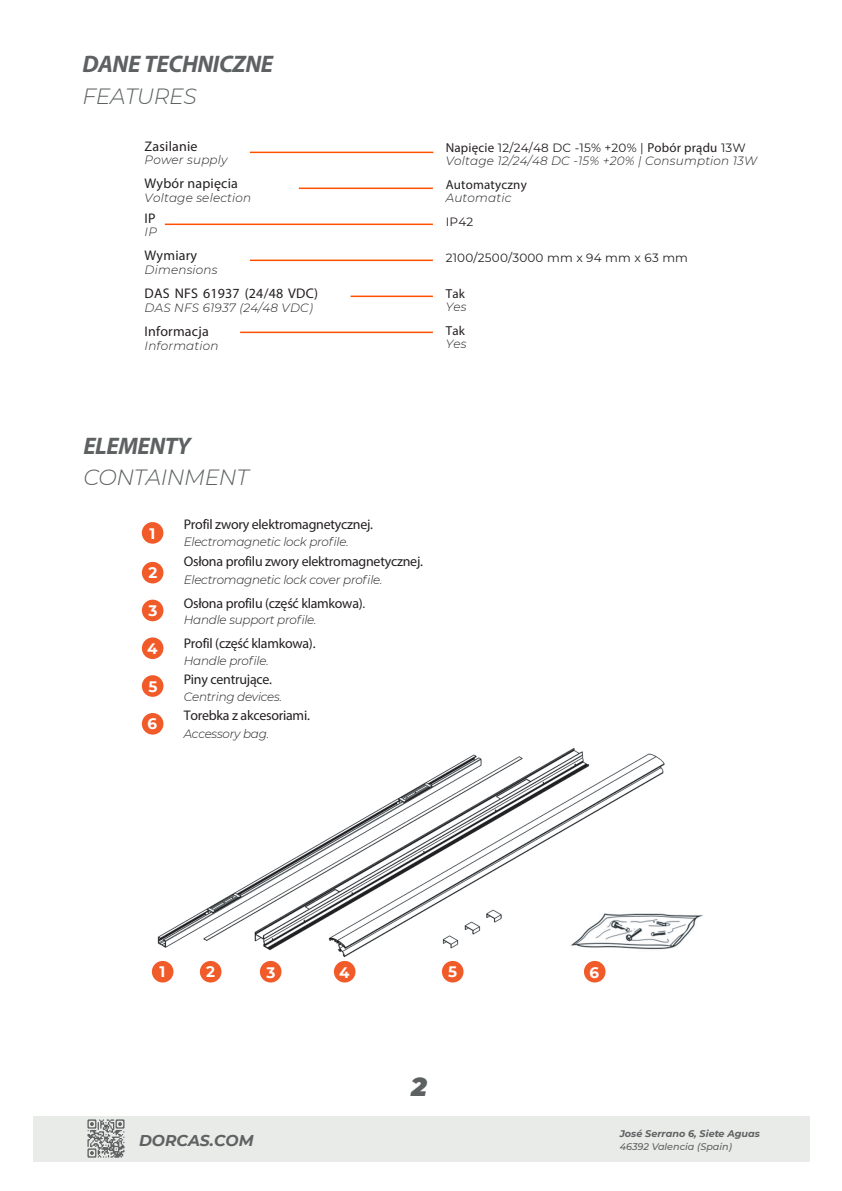
<style>
.page{position:relative;width:842px;height:1191px;background:#fff}
.page>*{position:absolute;margin:0;border:0;box-sizing:border-box;transform-origin:0 0}
.t1{font:italic 900 26px "Montserrat";color:#5d6161}
.t2{font:italic 700 24px "Myriad Pro";letter-spacing:-.02em;color:#5d6161}
.t3{font:italic 300 22px "Montserrat";letter-spacing:-.02em;color:#5d6161}
.t4{font:italic 700 15.6px "Montserrat";color:#5e6262}
.t5{font:700 15.2px "Montserrat";color:#fff}
.t6{font:14px "Myriad Pro";letter-spacing:-.015em;color:#231f20}
.t7{font:14px "Myriad Pro";letter-spacing:.015em;color:#231f20}
.t8{font:13px "Myriad Pro";letter-spacing:.015em;color:#231f20}
.t9{font:italic 300 12px/13px "Montserrat";letter-spacing:.015em;color:#231f20}
.t10{font:italic 300 12px "Montserrat";letter-spacing:-.02em;color:#231f20}
.t11{font:12px "Montserrat";letter-spacing:.015em;color:#231f20}
.t12{font:italic 700 9.6px "Montserrat";color:#5e6262}
.t13{font:italic 500 9.6px "Montserrat";color:#5e6262}
.s1{font-family:"Myriad Pro";font-weight:400;font-style:normal;font-size:13px}
.s2{font-weight:400;font-style:normal}
.s3{font-family:"Montserrat"}
</style>
<div class="page">
<div style="left:33px;top:1115px;width:776px;height:46px;background:#e8ebe8"></div>
<svg style="left:87px;top:1119px;width:38px;height:38px"></svg>
<hr style="left:250px;top:152px;width:183px;height:1px;background:#ff5000">
<hr style="left:299px;top:187px;width:134px;height:2px;background:#ff5000">
<hr style="left:165px;top:223px;width:268px;height:2px;background:#ff5000">
<hr style="left:250px;top:259px;width:183px;height:2px;background:#ff5000">
<hr style="left:351px;top:295px;width:82px;height:2px;background:#ff5000">
<hr style="left:240px;top:331px;width:193px;height:2px;background:#ff5000">
<img style="left:157px;top:748px;width:508px;height:209px">
<img style="left:568px;top:904px;width:135px;height:48px">
<div style="left:152px;top:961px;width:21px;height:21px;background:#f15a29;border-radius:50%"></div>
<div style="left:200px;top:961px;width:21px;height:21px;background:#f15a29;border-radius:50%"></div>
<div style="left:260px;top:961px;width:21px;height:21px;background:#f15a29;border-radius:50%"></div>
<div style="left:334px;top:961px;width:21px;height:21px;background:#f15a29;border-radius:50%"></div>
<div style="left:442px;top:961px;width:21px;height:21px;background:#f15a29;border-radius:50%"></div>
<div style="left:584px;top:961px;width:21px;height:21px;background:#f15a29;border-radius:50%"></div>
<div style="left:142px;top:522px;width:21px;height:21px;background:#f15a29;border-radius:50%"></div>
<div style="left:142px;top:562px;width:21px;height:21px;background:#f15a29;border-radius:50%"></div>
<div style="left:142px;top:599px;width:21px;height:22px;background:#f15a29;border-radius:50%"></div>
<div style="left:142px;top:637px;width:21px;height:22px;background:#f15a29;border-radius:50%"></div>
<div style="left:142px;top:675px;width:21px;height:22px;background:#f15a29;border-radius:50%"></div>
<div style="left:142px;top:713px;width:21px;height:21px;background:#f15a29;border-radius:50%"></div>
<h2 class="t2" style="left:82px;top:48px;width:192px">DANE TECHNICZNE</h2>
<h3 class="t3" style="left:82px;top:81px;width:116px">FEATURES</h3>
<p class="t7" style="left:145px;top:138px;width:55px">Zasilanie</p>
<p class="t9" style="left:145px;top:153px;width:85px">Power supply</p>
<p class="t7" style="left:145px;top:175px;width:95px">Wybór napięcia</p>
<p class="t9" style="left:145px;top:191px;width:108px">Voltage selection</p>
<p class="t6" style="left:145px;top:210px;width:12px">IP</p>
<p class="t10" style="left:145px;top:224px;width:14px">IP</p>
<p class="t7" style="left:145px;top:247px;width:54px">Wymiary</p>
<p class="t9" style="left:145px;top:263px;width:75px">Dimensions</p>
<p class="t7" style="left:145px;top:285px;width:175px">DAS NFS 61937 (24/48 VDC)</p>
<p class="t9" style="left:145px;top:301px;width:170px">DAS NFS 61937 (24/48 VDC)</p>
<p class="t7" style="left:145px;top:323px;width:66px">Informacja</p>
<p class="t9" style="left:145px;top:339px;width:76px">Information</p>
<p class="t9" style="left:446px;top:141px;width:313px"><span class="s1">Napięcie</span> <span class="s2">12/24/48 DC -15% +20% |</span> <span class="s1">Pobór prądu</span> <span class="s2">13W<br></span>Voltage 12/24/48 DC -15% +20% | Consumption 13W</p>
<p class="t8" style="left:446px;top:177px;width:83px">Automatyczny</p>
<p class="t9" style="left:446px;top:191px;width:67px">Automatic</p>
<p class="t11" style="left:446px;top:214px;width:29px">IP42</p>
<p class="t11" style="left:446px;top:250px;width:244px">2100/2500/3000 mm x 94 mm x 63 mm</p>
<p class="t8" style="left:446px;top:286px;width:21px">Tak</p>
<p class="t10" style="left:446px;top:299px;width:22px">Yes</p>
<p class="t8" style="left:446px;top:323px;width:21px">Tak</p>
<p class="t10" style="left:446px;top:336px;width:22px">Yes</p>
<h2 class="t2" style="left:83px;top:430px;width:109px">ELEMENTY</h2>
<h3 class="t3" style="left:83px;top:462px;width:167px">CONTAINMENT</h3>
<p class="t5" style="left:150px;top:522px;width:7px">1</p>
<p class="t5" style="left:149px;top:562px;width:10px">2</p>
<p class="t5" style="left:149px;top:600px;width:10px">3</p>
<p class="t5" style="left:147px;top:637px;width:12px">4</p>
<p class="t5" style="left:149px;top:675px;width:11px">5</p>
<p class="t5" style="left:148px;top:713px;width:11px">6</p>
<p class="t6" style="left:184px;top:516px;width:191px">Profil zwory elektromagnetycznej.</p>
<p class="t10" style="left:184px;top:534px;width:166px">Electromagnetic lock profile.</p>
<p class="t6" style="left:184px;top:553px;width:241px">Osłona profilu zwory elektromagnetycznej.</p>
<p class="t10" style="left:184px;top:571px;width:200px">Electromagnetic lock cover profile.</p>
<p class="t6" style="left:184px;top:594px;width:183px">Osłona profilu (część klamkowa)<span class="s3">.</span></p>
<p class="t10" style="left:184px;top:612px;width:134px">Handle support profile.</p>
<p class="t6" style="left:184px;top:634px;width:133px">Profil (część klamkowa).</p>
<p class="t10" style="left:184px;top:652px;width:86px">Handle profile.</p>
<p class="t6" style="left:184px;top:670px;width:90px">Piny centrujące.</p>
<p class="t10" style="left:184px;top:689px;width:100px">Centring devices.</p>
<p class="t6" style="left:184px;top:707px;width:128px">Torebka z akcesoriami.</p>
<p class="t10" style="left:184px;top:725px;width:87px">Accessory bag.</p>
<p class="t5" style="left:160px;top:961px;width:7px">1</p>
<p class="t5" style="left:206px;top:961px;width:10px">2</p>
<p class="t5" style="left:267px;top:961px;width:10px">3</p>
<p class="t5" style="left:339px;top:961px;width:12px">4</p>
<p class="t5" style="left:448px;top:961px;width:11px">5</p>
<p class="t5" style="left:590px;top:961px;width:11px">6</p>
<p class="t4" style="left:139px;top:1129px;width:116px">DORCAS.COM</p>
<h1 class="t1" style="left:411px;top:1066px;width:17px">2</h1>
<p class="t12" style="left:620px;top:1126px;width:142px">José Serrano 6, Siete Aguas</p>
<p class="t13" style="left:620px;top:1140px;width:114px">46392 Valencia (Spain)</p>
</div>
